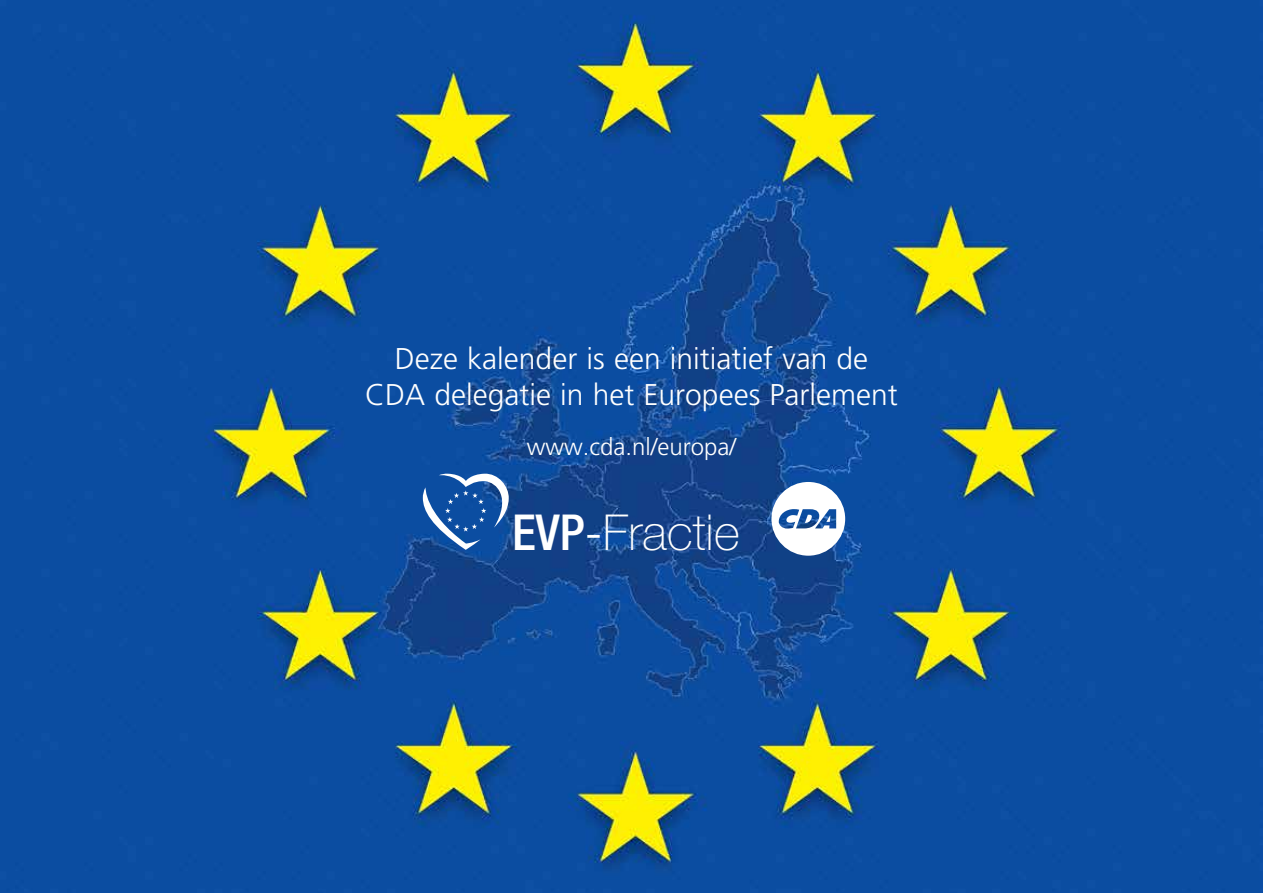
<style>
.page{position:relative;width:1263px;height:893px;background:#fff}
.page>*{position:absolute;margin:0;border:0;box-sizing:border-box;transform-origin:0 0}
.t1{font:100 49.65px "Helvetica Neue LT";color:#fff}
.t2{font:300 30px/36px "Frutiger LT";color:#fff;text-align:center}
.t3{font:300 24px "Frutiger LT";color:#fff}
.s1{font-weight:500;font-stretch:condensed}
.s2{font-weight:300}
</style>
<div class="page">
<img style="left:0;top:0;width:1263px;height:893px">
<svg style="left:771px;top:482px;width:74px;height:74px"></svg>
<svg style="left:423px;top:473px;width:89px;height:77px;background:#366baf"></svg>
<p class="t2" style="left:365px;top:341px;width:534px">Deze kalender is een initiatief van de<br>CDA delegatie in het Europees Parlement</p>
<p class="t3" style="left:527px;top:433px;width:211px">www.cda.nl/europa/</p>
<h1 class="t1" style="left:512px;top:504px;width:229px"><span class="s1">EVP</span><span class="s2">-</span>Fractie</h1>
</div>
